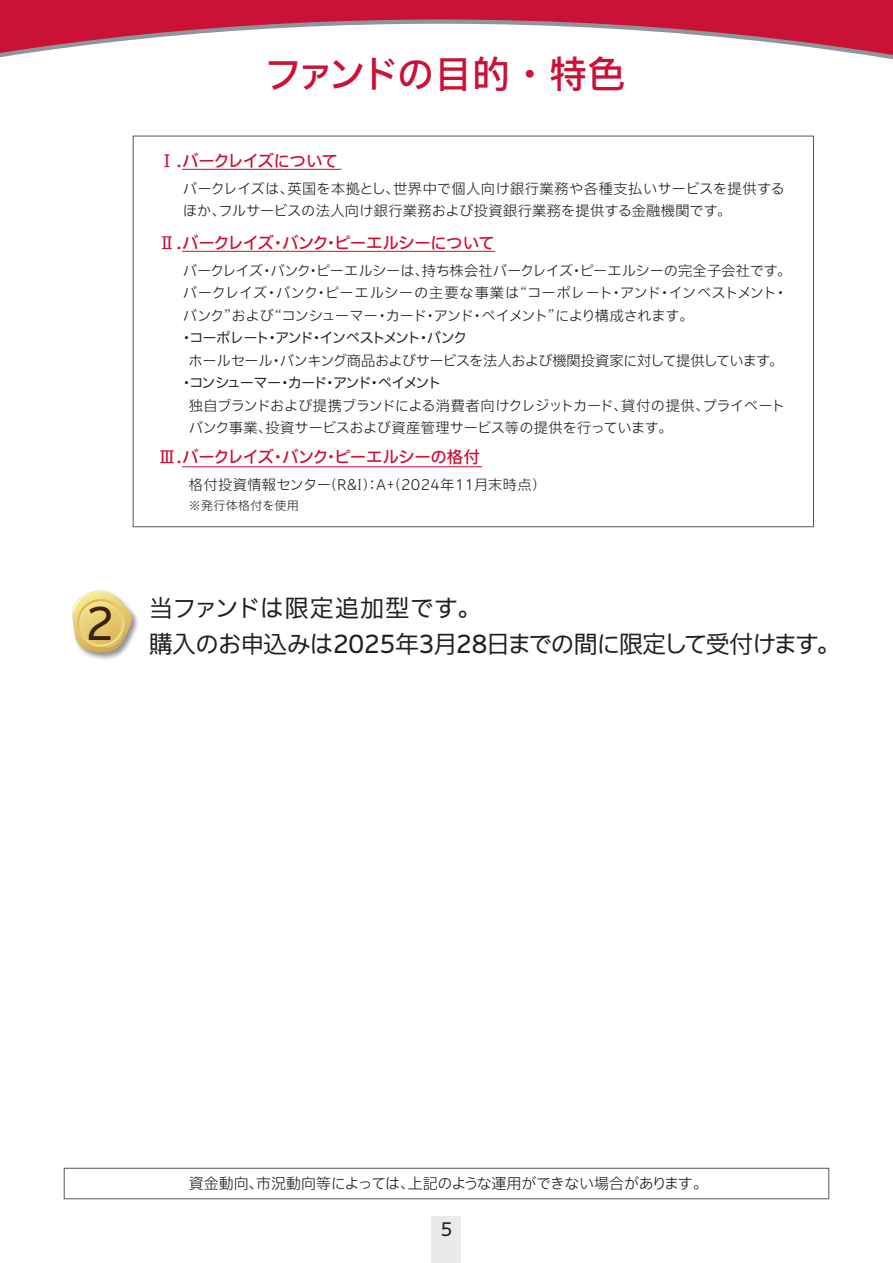
<style>
.page{position:relative;width:893px;height:1263px;background:#fff}
.page>*{position:absolute;margin:0;border:0;box-sizing:border-box;transform-origin:0 0}
.t1{font:100 43.5px "Iwa UCDA Goth Std";color:#3a2111}
.t2{font:500 37.5px "Iwa UCDA Goth Std";letter-spacing:-.055em;color:#cb1136}
.t3{font:100 24px/36px "Iwa UCDA Goth Std";letter-spacing:-.04em;color:#231f20}
.t4{font:100 18px "Iwa UCDA Goth Std";color:#231f20}
.t5{font:500 16.5px "Iwa UCDA Goth Std";letter-spacing:-.045em;color:#cb1136}
.t6{font:300 15px "Iwa UCDA Goth Std";letter-spacing:-.01em;color:#231f20}
.t7{font:300 14.25px/22.5px "Iwa UCDA Goth Std";letter-spacing:-.005em;color:#231f20}
.t8{font:300 14.25px/22.5px "Iwa UCDA Goth Std";letter-spacing:.015em;color:#231f20}
.t9{font:100 14.25px "Iwa UCDA Goth Std";letter-spacing:-.12em;color:#231f20}
.t10{font:300 14.25px "Iwa UCDA Goth Std";letter-spacing:-.03em;color:#231f20}
.t11{font:300 14.25px "Iwa UCDA Goth Std";letter-spacing:.025em;color:#231f20}
.t12{font:300 12px "Iwa UCDA Goth Std";letter-spacing:.025em;color:#231f20}
</style>
<div class="page">
<div style="left:432px;top:1216px;width:29px;height:47px;background:#e9ebe8"></div>
<svg style="left:0;top:0;width:893px;height:60px;fill:#cb1136"></svg>
<img style="left:89px;top:611px;width:49px;height:48px">
<svg style="left:72px;top:590px;width:61px;height:66px"></svg>
<hr style="left:182px;top:169px;width:159px;height:1px;background:#cb1136">
<hr style="left:182px;top:251px;width:313px;height:1px;background:#cb1136">
<hr style="left:182px;top:466px;width:300px;height:1px;background:#cb1136">
<div style="left:64px;top:1168px;width:765px;height:31px;border:1px solid #57585a"></div>
<h2 class="t2" style="left:264px;top:46px;width:362px">ファンドの目的・特色</h2>
<p class="t5" style="left:159px;top:149px;width:181px">Ⅰ.バークレイズについて</p>
<p class="t8" style="left:183px;top:176px;width:603px">バークレイズは、英国を本拠とし、世界中で個人向け銀行業務や各種支払いサービスを提供するほか、フルサービスの法人向け銀行業務および投資銀行業務を提供する金融機関です。</p>
<p class="t5" style="left:159px;top:231px;width:337px">Ⅱ.バークレイズ・バンク・ピーエルシーについて</p>
<p class="t7" style="left:183px;top:258px;width:610px">バークレイズ・バンク・ピーエルシーは、持ち株会社バークレイズ・ピーエルシーの完全子会社です。バークレイズ・バンク・ピーエルシーの主要な事業は“コーポレート・アンド・インベストメント・バンク”および“コンシューマー・カード・アンド・ペイメント”により構成されます。</p>
<p class="t9" style="left:179px;top:327px;width:289px">・コーポレート・アンド・インベストメント・バンク</p>
<p class="t10" style="left:189px;top:350px;width:596px">ホールセール・バンキング商品およびサービスを法人および機関投資家に対して提供しています。</p>
<p class="t9" style="left:179px;top:372px;width:264px">・コンシューマー・カード・アンド・ペイメント</p>
<p class="t7" style="left:189px;top:393px;width:598px">独自ブランドおよび提携ブランドによる消費者向けクレジットカード、貸付の提供、プライベートバンク事業、投資サービスおよび資産管理サービス等の提供を行っています。</p>
<p class="t5" style="left:159px;top:445px;width:322px">Ⅲ.バークレイズ・バンク・ピーエルシーの格付</p>
<p class="t11" style="left:189px;top:474px;width:359px">格付投資情報センター(R&amp;I)：A+(2024年11月末時点）</p>
<p class="t12" style="left:189px;top:497px;width:111px">※発行体格付を使用</p>
<h1 class="t1" style="left:85px;top:592px;width:31px">2</h1>
<h3 class="t3" style="left:149px;top:588px;width:693px">当ファンドは限定追加型です。<br>購入のお申込みは2025年3月28日までの間に限定して受付けます。</h3>
<p class="t6" style="left:189px;top:1173px;width:520px">資金動向、市況動向等によっては、上記のような運用ができない場合があります。</p>
<p class="t4" style="left:440px;top:1216px;width:14px">5</p>
</div>
